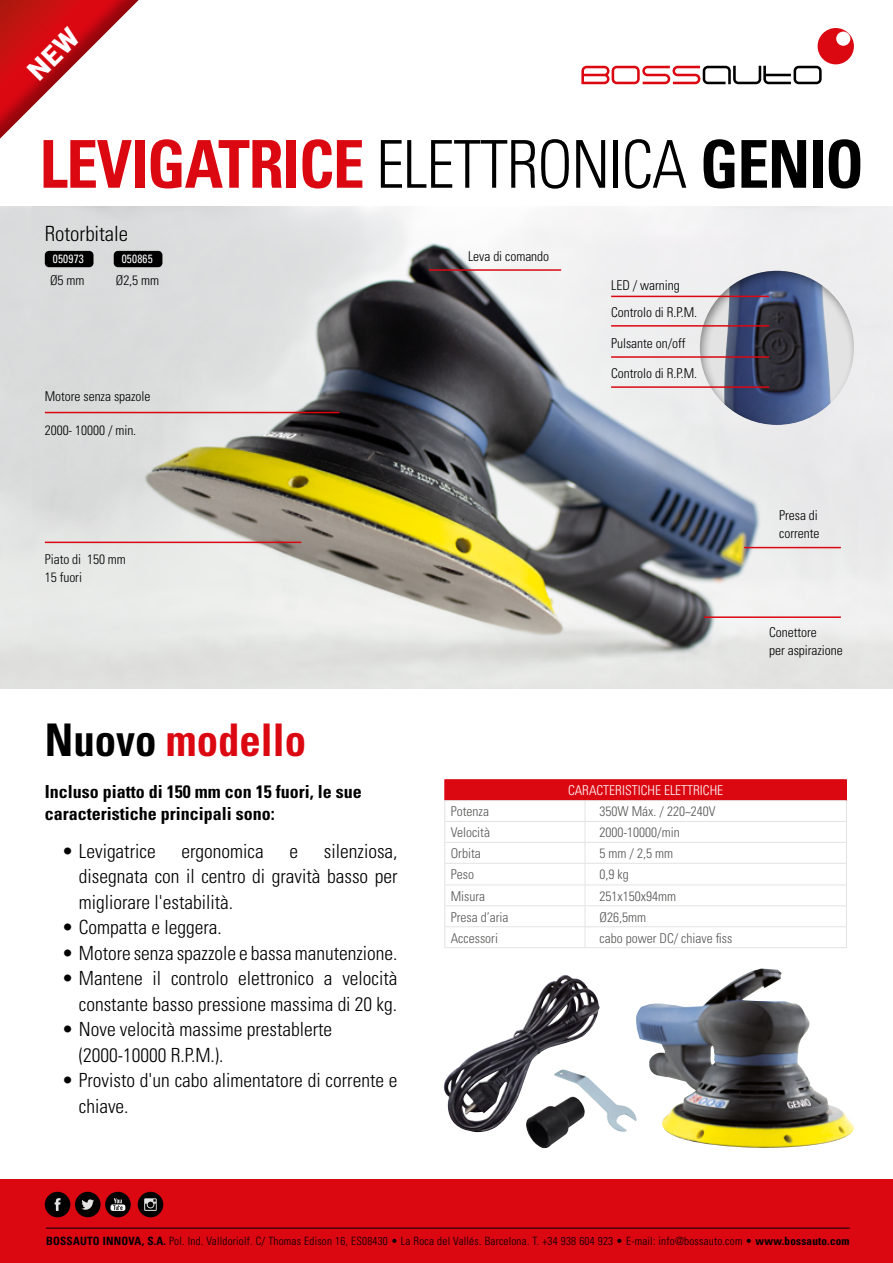
<style>
.page{position:relative;width:893px;height:1263px;background:#fff}
.page>*{position:absolute;margin:0;border:0;box-sizing:border-box;transform-origin:0 0}
.t1{font:700 condensed 66px "Univers";letter-spacing:-.02em;color:#db0812;scale:.96 1}
.t2{font:700 condensed 45px "Univers";color:#db0812;scale:.95 1}
.t3{font:300 condensed 21px "Univers";letter-spacing:-.005em;color:#000}
.t4{font:300 condensed 19.5px/25.5px "Univers";color:#000}
.t5{font:700 condensed 18px/22.5px "Univers";color:#000}
.t6{font:300 condensed 13.5px/18px "Univers";letter-spacing:-.005em;color:#000}
.t7{font:300 condensed 13.5px "Univers";color:#575756}
.t8{font:300 condensed 13.5px "Univers";color:#fff}
.t9{font:condensed 12px "Univers";letter-spacing:.02em;color:#fff;scale:.94 1}
.t10{font:300 condensed 11.4px "Univers";letter-spacing:.02em;color:#000}
.s1{font-weight:300;color:#000}
.s2{color:#000}
.s3{font-weight:700}
</style>
<div class="page">
<svg style="left:581px;top:28px;width:273px;height:56px"></svg>
<div style="left:0;top:1179px;width:893px;height:84px;background:#db0812"></div>
<hr style="left:46px;top:1228px;width:804px;height:1px;background:#000">
<svg style="left:45px;top:1192px;width:56px;height:25px"></svg>
<div style="left:138px;top:1192px;width:25px;height:25px;background:#000;border-radius:50%"></div>
<svg style="left:144px;top:1198px;width:13px;height:13px"></svg>
<div style="left:105px;top:1192px;width:26px;height:25px;background:#000;border-radius:50%"></div>
<svg style="left:111px;top:1198px;width:14px;height:13px"></svg>
<img style="left:0;top:207px;width:893px;height:482px">
<div style="left:45px;top:251px;width:49px;height:16px;background:#000;border-radius:4px"></div>
<div style="left:114px;top:251px;width:48px;height:16px;background:#000;border-radius:4px"></div>
<div style="left:445px;top:780px;width:401px;height:20px;background:#db0812"></div>
<hr style="left:444px;top:800px;width:141px;height:1px;background:#e3e3e3">
<hr style="left:585px;top:800px;width:262px;height:1px;background:#e3e3e3">
<hr style="left:444px;top:821px;width:141px;height:1px;background:#e3e3e3">
<hr style="left:585px;top:821px;width:262px;height:1px;background:#e3e3e3">
<hr style="left:444px;top:842px;width:141px;height:1px;background:#e3e3e3">
<hr style="left:585px;top:842px;width:262px;height:1px;background:#e3e3e3">
<hr style="left:444px;top:905px;width:141px;height:1px;background:#e3e3e3">
<hr style="left:585px;top:905px;width:262px;height:1px;background:#e3e3e3">
<hr style="left:444px;top:926px;width:141px;height:1px;background:#e3e3e3">
<hr style="left:585px;top:926px;width:262px;height:1px;background:#e3e3e3">
<svg style="left:585px;top:801px;width:1px;height:146px"></svg>
<hr style="left:444px;top:863px;width:141px;height:1px;background:#e3e3e3">
<hr style="left:585px;top:863px;width:262px;height:1px;background:#e3e3e3">
<hr style="left:444px;top:884px;width:141px;height:1px;background:#e3e3e3">
<hr style="left:585px;top:884px;width:262px;height:1px;background:#e3e3e3">
<hr style="left:444px;top:947px;width:141px;height:1px;background:#e3e3e3">
<hr style="left:585px;top:947px;width:262px;height:1px;background:#e3e3e3">
<svg style="left:444px;top:780px;width:1px;height:167px"></svg>
<hr style="left:444px;top:779px;width:141px;height:1px;background:#db0812">
<hr style="left:585px;top:779px;width:262px;height:1px;background:#db0812">
<svg style="left:846px;top:780px;width:1px;height:167px"></svg>
<hr style="left:429px;top:269px;width:132px;height:2px;background:#db0812">
<hr style="left:704px;top:616px;width:137px;height:2px;background:#db0812">
<hr style="left:744px;top:547px;width:97px;height:1px;background:#db0812">
<hr style="left:45px;top:542px;width:256px;height:1px;background:#db0812">
<hr style="left:45px;top:412px;width:294px;height:1px;background:#db0812">
<div style="left:685px;top:260px;width:181px;height:166px;background:#000;opacity:.48"></div>
<hr style="left:611px;top:356px;width:158px;height:2px;background:#db0812">
<hr style="left:611px;top:386px;width:158px;height:2px;background:#db0812">
<hr style="left:611px;top:325px;width:158px;height:2px;background:#db0812">
<hr style="left:611px;top:296px;width:158px;height:1px;background:#db0812">
<img style="left:636px;top:968px;width:218px;height:180px">
<img style="left:443px;top:975px;width:157px;height:158px">
<img style="left:554px;top:1069px;width:83px;height:64px">
<img style="left:525px;top:1096px;width:60px;height:52px">
<svg style="left:0;top:0;width:139px;height:139px"></svg>
<h1 class="t1" style="left:40px;top:124px;width:860px">LEVIGATRICE <span class="s1">ELETTRONICA</span> <span class="s2">GENIO</span></h1>
<p class="t3" style="left:45px;top:221px;width:85px">Rotorbitale</p>
<p class="t9" style="left:53px;top:251px;width:35px">050973</p>
<p class="t9" style="left:122px;top:251px;width:35px">050865</p>
<p class="t6" style="left:50px;top:271px;width:36px">Ø5 mm</p>
<p class="t6" style="left:116px;top:271px;width:45px">Ø2,5 mm</p>
<p class="t6" style="left:468px;top:248px;width:83px">Leva di comando</p>
<p class="t6" style="left:611px;top:276px;width:70px">LED / warning</p>
<p class="t6" style="left:611px;top:303px;width:88px">Controlo di R.P.M.</p>
<p class="t6" style="left:45px;top:387px;width:107px">Motore senza spazole</p>
<p class="t6" style="left:45px;top:421px;width:93px">2000- 10000 / min.</p>
<p class="t6" style="left:45px;top:550px;width:83px">Piato di 150 mm<br>15 fuori</p>
<h2 class="t2" style="left:45px;top:712px;width:276px"><span class="s2">Nuovo</span> modello</h2>
<p class="t5" style="left:45px;top:780px;width:318px">Incluso piatto di 150 mm con 15 fuori, le sue caracteristiche principali sono:</p>
<p class="t4" style="left:62px;top:838px;width:95px">• Levigatrice</p>
<p class="t4" style="left:181px;top:838px;width:84px">ergonomica</p>
<p class="t4" style="left:290px;top:838px;width:10px">e</p>
<p class="t4" style="left:79px;top:838px;width:320px;text-align:justify;text-indent:245px">silenziosa, disegnata con il centro di gravità basso per migliorare l'estabilità.</p>
<p class="t4" style="left:62px;top:915px;width:161px">• Compatta e leggera.</p>
<p class="t4" style="left:62px;top:940px;width:337px">• Motore senza spazzole e bassa manutenzione.</p>
<p class="t4" style="left:62px;top:966px;width:337px;text-align:right">• Mantene il controlo elettronico a velocità constante basso pressione massima di 20 kg.</p>
<p class="t4" style="left:79px;top:1017px;width:255px;text-indent:-17px">• Nove velocità massime prestablerte (2000-10000 R.P.M.).</p>
<p class="t4" style="left:79px;top:1068px;width:320px;text-indent:-17px">• Provisto d'un cabo alimentatore di corrente e chiave.</p>
<p class="t6" style="left:611px;top:334px;width:76px">Pulsante on/off</p>
<p class="t6" style="left:611px;top:364px;width:88px">Controlo di R.P.M.</p>
<p class="t6" style="left:779px;top:506px;width:42px">Presa di corrente</p>
<p class="t6" style="left:769px;top:624px;width:75px">Conettore<br>per aspirazione</p>
<p class="t8" style="left:568px;top:783px;width:157px">CARACTERISTICHE ELETTRICHE</p>
<p class="t7" style="left:451px;top:803px;width:40px">Potenza</p>
<p class="t7" style="left:599px;top:803px;width:118px">350W Máx. / 220~240V</p>
<p class="t7" style="left:451px;top:824px;width:41px">Velocità</p>
<p class="t7" style="left:599px;top:824px;width:82px">2000-10000/min</p>
<p class="t7" style="left:451px;top:845px;width:31px">Orbita</p>
<p class="t7" style="left:599px;top:845px;width:75px">5 mm / 2,5 mm</p>
<p class="t7" style="left:451px;top:866px;width:25px">Peso</p>
<p class="t7" style="left:599px;top:866px;width:31px">0,9 kg</p>
<p class="t7" style="left:451px;top:888px;width:36px">Misura</p>
<p class="t7" style="left:599px;top:888px;width:78px">251x150x94mm</p>
<p class="t7" style="left:451px;top:909px;width:59px">Presa d’aria</p>
<p class="t7" style="left:599px;top:909px;width:48px">Ø26,5mm</p>
<p class="t7" style="left:451px;top:930px;width:49px">Accessori</p>
<p class="t7" style="left:599px;top:930px;width:134px">cabo power DC/ chiave fiss</p>
<p class="t10" style="left:46px;top:1234px;width:805px"><span class="s3">BOSSAUTO INNOVA, S.A.</span> Pol. Ind. Valldoriolf. C/ Thomas Edison 16, ES08430 • La Roca del Vallés. Barcelona. T. +34 938 604 923 • E-mail: info@bossauto.com • <span class="s3">www.bossauto.com</span></p>
</div>
